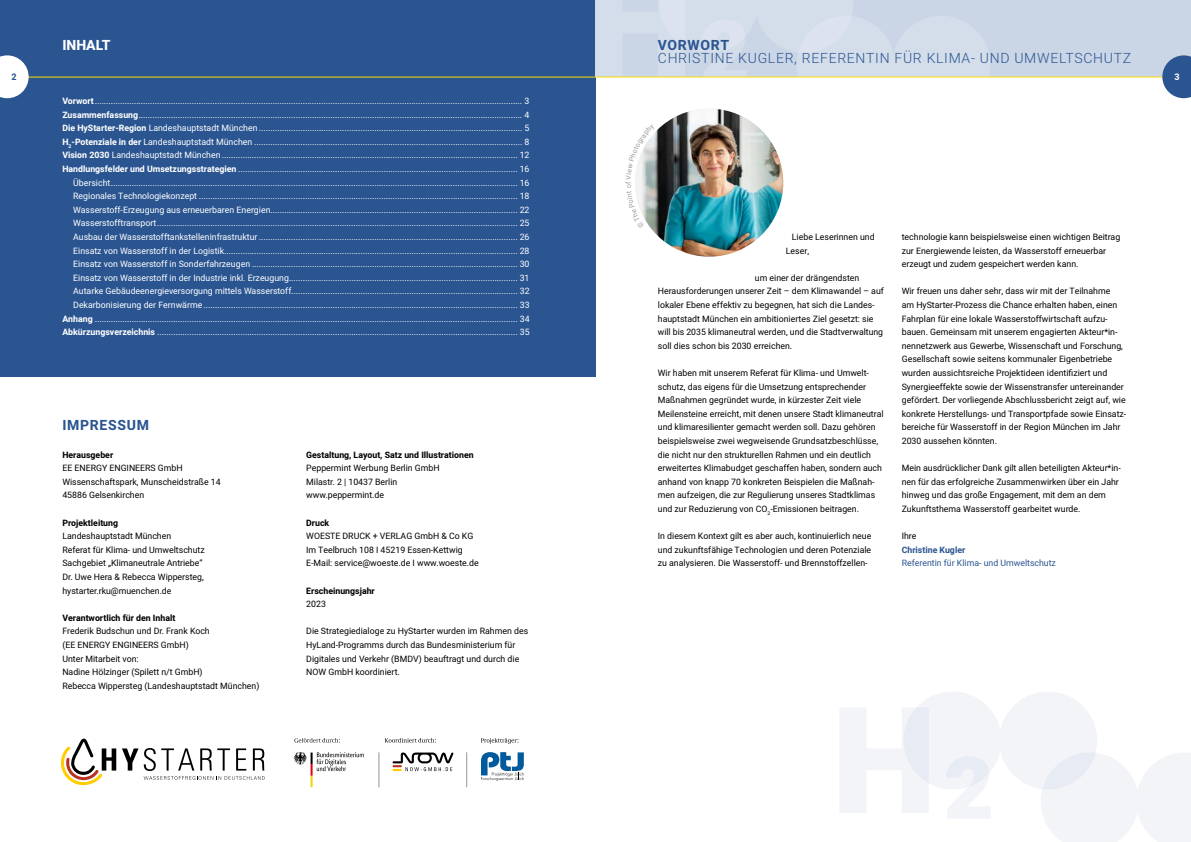
<style>
.page{position:relative;width:1191px;height:842px;background:#fff}
.page>*{position:absolute;margin:0;border:0;box-sizing:border-box;transform-origin:0 0}
.t1{font:300 14px "Heebo";letter-spacing:.05em;color:#2b5591}
.t2{font:700 14px "Heebo";letter-spacing:.05em;color:#2b5591}
.t3{font:800 14px "Heebo";color:#fff}
.t4{font:700 9px "Heebo";color:#2b5591}
.t5{font:700 9px "Heebo";color:#fff}
.t6{font:8.8px/13.6px "Heebo";color:#fff;text-align:right}
.t7{font:8.8px/13.6px "Heebo";color:#000}
.t8{font:700 8.8px "Heebo";color:#000}
.t9{font:8.8px "Heebo";color:#2b5591}
.t10{font:700 8.8px "Heebo";color:#2b5591}
.s1{font-weight:700}
</style>
<div class="page">
<img style="left:635px;top:109px;width:148px;height:148px;border-radius:74px">
<div style="left:0;top:0;width:595px;height:376px;background:#2b5591"></div>
<div style="left:595px;top:0;width:596px;height:77px;background:#cad5e6"></div>
<svg style="left:595px;top:0;width:254px;height:82px"></svg>
<svg style="left:797px;top:16px;width:98px;height:98px;fill:#d4ddea"></svg>
<svg style="left:892px;top:16px;width:98px;height:98px;fill:#d4ddea"></svg>
<hr style="left:0;top:77px;width:1191px;height:1px;background:#fd0">
<svg style="left:0;top:55px;width:29px;height:43px"></svg>
<svg style="left:1162px;top:55px;width:29px;height:43px"></svg>
<svg style="left:840px;top:708px;width:150px;height:111px"></svg>
<div style="left:903px;top:691px;width:98px;height:98px;background:#f2f4f8;border-radius:50%"></div>
<div style="left:999px;top:691px;width:98px;height:98px;background:#f2f4f8;border-radius:50%"></div>
<svg style="left:1040px;top:752px;width:151px;height:90px"></svg>
<svg style="left:61px;top:739px;width:55px;height:46px"></svg>
<svg style="left:122px;top:748px;width:16px;height:22px"></svg>
<svg style="left:144px;top:748px;width:121px;height:32px"></svg>
<svg style="left:379px;top:752px;width:1px;height:35px"></svg>
<svg style="left:392px;top:752px;width:61px;height:19px"></svg>
<svg style="left:294px;top:738px;width:46px;height:5px"></svg>
<svg style="left:385px;top:738px;width:51px;height:5px"></svg>
<svg style="left:466px;top:752px;width:1px;height:35px"></svg>
<svg style="left:481px;top:738px;width:37px;height:6px"></svg>
<svg style="left:481px;top:752px;width:43px;height:29px"></svg>
<svg style="left:293px;top:752px;width:71px;height:35px"></svg>
<svg style="left:635px;top:132px;width:20px;height:97px"></svg>
<h1 class="t3" style="left:62px;top:35px;width:50px">INHALT</h1>
<h1 class="t2" style="left:658px;top:35px;width:73px">VORWORT</h1>
<h1 class="t1" style="left:658px;top:49px;width:475px">CHRISTINE KUGLER, REFERENTIN FÜR KLIMA- UND UMWELTSCHUTZ</h1>
<p class="t4" style="left:11px;top:70px;width:7px">2</p>
<p class="t5" style="left:1174px;top:70px;width:7px">3</p>
<p class="t6" style="left:62px;top:94px;width:469px"><span class="s1">Vorwort</span>......................................................................................................................................................................................... 3<br><span class="s1">Zusammenfassung</span>...................................................................................................................................................................... 4<br><span class="s1">Die HyStarter-Region</span> Landeshauptstadt München .................................................................................................................. 5<br><span class="s1">H</span><sub>2</sub><span class="s1">-Potenziale in der</span> Landeshauptstadt München .................................................................................................................... 8<br><span class="s1">Vision 2030</span> Landeshauptstadt München ................................................................................................................................ 12<br><span class="s1">Handlungsfelder und Umsetzungsstrategien</span> ......................................................................................................................... 16<br>Übersicht................................................................................................................................................................................ 16<br>Regionales Technologiekonzept .......................................................................................................................................... 18<br>Wasserstoff-Erzeugung aus erneuerbaren Energien........................................................................................................... 22<br>Wasserstofftransport............................................................................................................................................................ 25<br>Ausbau der Wasserstofftankstelleninfrastruktur ................................................................................................................ 26<br>Einsatz von Wasserstoff in der Logistik............................................................................................................................... 28<br>Einsatz von Wasserstoff in Sonderfahrzeugen ................................................................................................................... 30<br>Einsatz von Wasserstoff in der Industrie inkl. Erzeugung................................................................................................... 31<br>Autarke Gebäudeenergieversorgung mittels Wasserstoff.................................................................................................. 32<br>Dekarbonisierung der Fernwärme........................................................................................................................................ 33<br><span class="s1">Anhang</span> ....................................................................................................................................................................................... 34<br><span class="s1">Abkürzungsverzeichnis</span> ............................................................................................................................................................ 35</p>
<h1 class="t2" style="left:62px;top:416px;width:88px">IMPRESSUM</h1>
<p class="t8" style="left:62px;top:448px;width:52px">Herausgeber</p>
<p class="t7" style="left:62px;top:461px;width:160px">EE ENERGY ENGINEERS GmbH<br>Wissenschaftspark, Munscheidstraße 14<br>45886 Gelsenkirchen</p>
<p class="t8" style="left:62px;top:516px;width:57px">Projektleitung</p>
<p class="t7" style="left:62px;top:529px;width:144px">Landeshauptstadt München<br>Referat für Klima- und Umweltschutz Sachgebiet „Klimaneutrale Antriebe“ Dr. Uwe Hera &amp; Rebecca Wippersteg, hystarter.rku@muenchen.de</p>
<p class="t8" style="left:62px;top:612px;width:114px">Verantwortlich für den Inhalt</p>
<p class="t7" style="left:62px;top:624px;width:199px">Frederik Budschun und Dr. Frank Koch<br>(EE ENERGY ENGINEERS GmbH)<br>Unter Mitarbeit von:<br>Nadine Hölzinger (Spilett n/t GmbH)<br>Rebecca Wippersteg (Landeshauptstadt München)</p>
<p class="t8" style="left:306px;top:448px;width:169px">Gestaltung, Layout, Satz und Illustrationen</p>
<p class="t7" style="left:306px;top:461px;width:135px">Peppermint Werbung Berlin GmbH<br>Milastr. 2 | 10437 Berlin www.peppermint.de</p>
<p class="t8" style="left:306px;top:516px;width:25px">Druck</p>
<p class="t7" style="left:306px;top:529px;width:174px">WOESTE DRUCK + VERLAG GmbH &amp; Co KG<br>Im Teelbruch 108 I 45219 Essen-Kettwig<br>E-Mail: service@woeste.de I www.woeste.de</p>
<p class="t8" style="left:306px;top:584px;width:70px">Erscheinungsjahr</p>
<p class="t7" style="left:306px;top:597px;width:21px">2023</p>
<p class="t7" style="left:306px;top:624px;width:223px">Die Strategiedialoge zu HyStarter wurden im Rahmen des HyLand-Programms durch das Bundesministerium für Digitales und Verkehr (BMDV) beauftragt und durch die NOW GmbH koordiniert.</p>
<p class="t7" style="left:786px;top:230px;width:90px;text-indent:6px">Liebe Leserinnen und<br>Leser,</p>
<p class="t7" style="left:658px;top:271px;width:227px;text-indent:97px">um einer der drängendsten Herausforderungen unserer Zeit – dem Klimawandel – auf lokaler Ebene effektiv zu begegnen, hat sich die Landes&shy;hauptstadt München ein ambitioniertes Ziel gesetzt: sie will bis 2035 klimaneutral werden, und die Stadtverwaltung soll dies schon bis 2030 erreichen.</p>
<p class="t7" style="left:658px;top:366px;width:227px">Wir haben mit unserem Referat für Klima- und Umwelt&shy;schutz, das eigens für die Umsetzung entsprechender Maßnahmen gegründet wurde, in kürzester Zeit viele Meilensteine erreicht, mit denen unsere Stadt klimaneutral und klimaresilienter gemacht werden soll. Dazu gehören beispielsweise zwei wegweisende Grundsatzbeschlüsse, die nicht nur den strukturellen Rahmen und ein deutlich erweitertes Klimabudget geschaffen haben, sondern auch anhand von knapp 70 konkreten Beispielen die Maßnah&shy;men aufzeigen, die zur Regulierung unseres Stadtklimas und zur Reduzierung von CO<sub>2</sub>-Emissionen beitragen.</p>
<p class="t7" style="left:658px;top:529px;width:215px;text-align:justify">In diesem Kontext gilt es aber auch, kontinuierlich neue und zukunftsfähige Technologien und deren Potenziale zu analysieren. Die Wasserstoff- und Brennstoffzellen-</p>
<p class="t7" style="left:901px;top:230px;width:220px">technologie kann beispielsweise einen wichtigen Beitrag zur Energiewende leisten, da Wasserstoff erneuerbar erzeugt und zudem gespeichert werden kann.</p>
<p class="t7" style="left:901px;top:284px;width:226px">Wir freuen uns daher sehr, dass wir mit der Teilnahme<br>am HyStarter-Prozess die Chance erhalten haben, einen Fahrplan für eine lokale Wasserstoffwirtschaft aufzu&shy;bauen. Gemeinsam mit unserem engagierten Akteur*in&shy;nennetzwerk aus Gewerbe, Wissenschaft und Forschung, Gesellschaft sowie seitens kommunaler Eigenbetriebe wurden aussichtsreiche Projektideen identifiziert und Synergieeffekte sowie der Wissenstransfer untereinander gefördert. Der vorliegende Abschlussbericht zeigt auf, wie konkrete Herstellungs- und Transportpfade sowie Einsatz&shy;bereiche für Wasserstoff in der Region München im Jahr 2030 aussehen könnten.</p>
<p class="t7" style="left:901px;top:461px;width:220px">Mein ausdrücklicher Dank gilt allen beteiligten Akteur*in&shy;nen für das erfolgreiche Zusammenwirken über ein Jahr hinweg und das große Engagement, mit dem an dem Zukunftsthema Wasserstoff gearbeitet wurde.</p>
<p class="t7" style="left:901px;top:529px;width:16px">Ihre</p>
<p class="t10" style="left:901px;top:544px;width:65px">Christine Kugler</p>
<p class="t9" style="left:901px;top:557px;width:156px">Referentin für Klima- und Umweltschutz</p>
</div>
